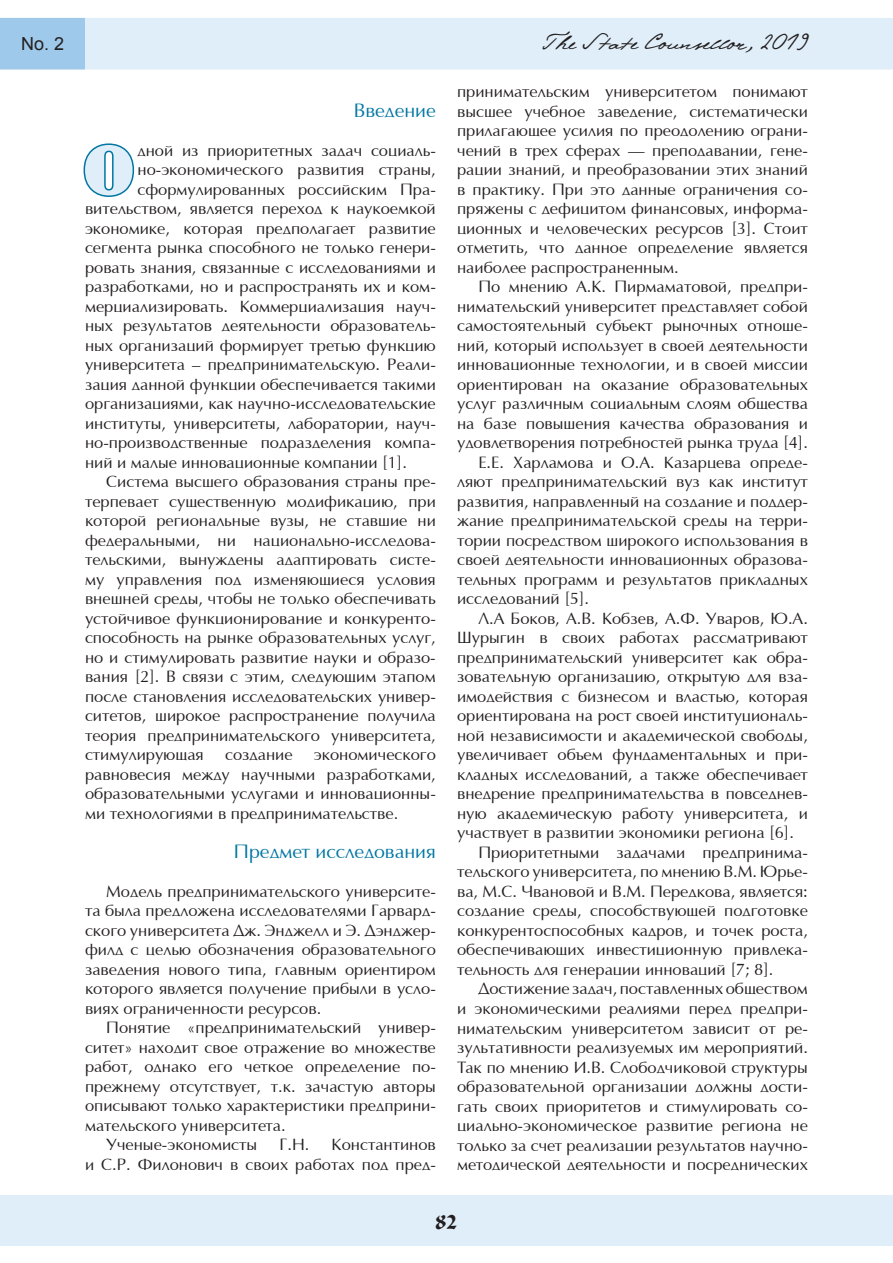
<style>
.page{position:relative;width:893px;height:1263px;background:#fff}
.page>*{position:absolute;margin:0;border:0;box-sizing:border-box;transform-origin:0 0}
.t1{font:79.5px "Binner Di";color:#dfeef9}
.t2{font:24px "Pushkin";color:#231f20}
.t3{font:19.5px "AG Opus";color:#0076a3}
.t4{font:18px "Arial";color:#231f20}
.t5{font:16.5px/19.5px "AG Opus";color:#231f20;text-align:justify}
</style>
<div class="page">
<div style="left:0;top:1195px;width:893px;height:51px;background:#dfeef9"></div>
<svg style="left:83px;top:143px;width:52px;height:54px"></svg>
<div style="left:0;top:18px;width:85px;height:52px;background:#9fc9eb;border:2px solid #9fc9eb"></div>
<div style="left:86px;top:19px;width:806px;height:50px;background:#dfeef9"></div>
<div style="left:85px;top:18px;width:808px;height:52px;border:1px solid #dfeef9"></div>
<p class="t4" style="left:21px;top:32px;width:45px">No. 2</p>
<h2 class="t2" style="left:543px;top:27px;width:267px">The State Counsellor, 2019</h2>
<p class="t3" style="left:354px;top:100px;width:83px">Введение</p>
<h1 class="t1" style="left:84px;top:125px;width:51px">О</h1>
<p class="t5" style="left:137px;top:141px;width:300px">дной из приоритетных задач социаль-</p>
<p class="t5" style="left:137px;top:161px;width:300px">но-экономического развития страны,</p>
<p class="t5" style="left:137px;top:180px;width:300px">сформулированных российским Пра-</p>
<p class="t5" style="left:85px;top:200px;width:352px">вительством, является переход к наукоемкой</p>
<p class="t5" style="left:85px;top:219px;width:352px">экономике, которая предполагает развитие</p>
<p class="t5" style="left:85px;top:239px;width:352px">сегмента рынка способного не только генери-</p>
<p class="t5" style="left:85px;top:258px;width:352px">ровать знания, связанные с исследованиями и</p>
<p class="t5" style="left:85px;top:278px;width:352px">разработками, но и распространять их и ком-</p>
<p class="t5" style="left:85px;top:297px;width:352px">мерциализировать. Коммерциализация науч-</p>
<p class="t5" style="left:85px;top:317px;width:352px">ных результатов деятельности образователь-</p>
<p class="t5" style="left:85px;top:336px;width:352px">ных организаций формирует третью функцию</p>
<p class="t5" style="left:85px;top:356px;width:352px">университета – предпринимательскую. Реали-</p>
<p class="t5" style="left:85px;top:375px;width:352px">зация данной функции обеспечивается такими</p>
<p class="t5" style="left:85px;top:395px;width:352px">организациями, как научно-исследовательские</p>
<p class="t5" style="left:85px;top:414px;width:352px">институты, университеты, лаборатории, науч-</p>
<p class="t5" style="left:85px;top:434px;width:352px">но-производственные подразделения компа-</p>
<p class="t5" style="left:85px;top:453px;width:323px">ний и малые инновационные компании [1].</p>
<p class="t5" style="left:106px;top:473px;width:331px">Система высшего образования страны пре-</p>
<p class="t5" style="left:85px;top:492px;width:352px">терпевает существенную модификацию, при</p>
<p class="t5" style="left:85px;top:512px;width:352px">которой региональные вузы, не ставшие ни</p>
<p class="t5" style="left:85px;top:531px;width:352px">федеральными, ни национально-исследова-</p>
<p class="t5" style="left:85px;top:551px;width:352px">тельскими, вынуждены адаптировать систе-</p>
<p class="t5" style="left:85px;top:570px;width:352px">му управления под изменяющиеся условия</p>
<p class="t5" style="left:85px;top:590px;width:352px">внешней среды, чтобы не только обеспечивать</p>
<p class="t5" style="left:85px;top:609px;width:352px">устойчивое функционирование и конкуренто-</p>
<p class="t5" style="left:85px;top:629px;width:352px">способность на рынке образовательных услуг,</p>
<p class="t5" style="left:85px;top:648px;width:352px">но и стимулировать развитие науки и образо-</p>
<p class="t5" style="left:85px;top:668px;width:352px">вания [2]. В связи с этим, следующим этапом</p>
<p class="t5" style="left:85px;top:687px;width:352px">после становления исследовательских универ-</p>
<p class="t5" style="left:85px;top:707px;width:352px">ситетов, широкое распространение получила</p>
<p class="t5" style="left:85px;top:726px;width:352px">теория предпринимательского университета,</p>
<p class="t5" style="left:85px;top:746px;width:120px">стимулирующая</p>
<p class="t5" style="left:225px;top:746px;width:69px">создание</p>
<p class="t5" style="left:85px;top:746px;width:352px;text-indent:229px">экономического равновесия между научными разработками, образовательными услугами и инновационны&shy;ми технологиями в предпринимательстве.</p>
<p class="t3" style="left:234px;top:841px;width:203px">Предмет исследования</p>
<p class="t5" style="left:85px;top:882px;width:352px;text-indent:21px">Модель предпринимательского университе&shy;та была предложена исследователями Гарвард&shy;ского университета Дж. Энджелл и Э. Дэнджер&shy;филд с целью обозначения образовательного заведения нового типа, главным ориентиром которого является получение прибыли в усло&shy;виях ограниченности ресурсов.</p>
<p class="t5" style="left:106px;top:1019px;width:331px">Понятие «предпринимательский универ-</p>
<p class="t5" style="left:85px;top:1038px;width:352px">ситет» находит свое отражение во множестве</p>
<p class="t5" style="left:85px;top:1058px;width:352px">работ, однако его четкое определение по-</p>
<p class="t5" style="left:85px;top:1077px;width:352px">прежнему отсутствует, т.к. зачастую авторы</p>
<p class="t5" style="left:85px;top:1097px;width:352px">описывают только характеристики предприни-</p>
<p class="t5" style="left:85px;top:1116px;width:202px">мательского университета.</p>
<p class="t5" style="left:106px;top:1136px;width:152px">Ученые-экономисты</p>
<p class="t5" style="left:279px;top:1136px;width:31px">Г.Н.</p>
<p class="t5" style="left:85px;top:1136px;width:352px;text-align:right">Константинов<br>и С.Р. Филонович в своих работах под пред-</p>
<p class="t5" style="left:457px;top:83px;width:352px">принимательским университетом понимают высшее учебное заведение, систематически прилагающее усилия по преодолению ограни&shy;чений в трех сферах — преподавании, гене&shy;рации знаний, и преобразовании этих знаний в практику. При это данные ограничения со&shy;пряжены с дефицитом финансовых, информа&shy;ционных и человеческих ресурсов [3]. Стоит отметить, что данное определение является наиболее распространенным.</p>
<p class="t5" style="left:478px;top:278px;width:331px">По мнению А.К. Пирмаматовой, предпри-</p>
<p class="t5" style="left:457px;top:297px;width:352px">нимательский университет представляет собой</p>
<p class="t5" style="left:457px;top:317px;width:352px">самостоятельный субъект рыночных отноше-</p>
<p class="t5" style="left:457px;top:336px;width:352px">ний, который использует в своей деятельности</p>
<p class="t5" style="left:457px;top:356px;width:352px">инновационные технологии, и в своей миссии</p>
<p class="t5" style="left:457px;top:375px;width:352px">ориентирован на оказание образовательных</p>
<p class="t5" style="left:457px;top:395px;width:352px">услуг различным социальным слоям общества</p>
<p class="t5" style="left:457px;top:414px;width:352px">на базе повышения качества образования и</p>
<p class="t5" style="left:457px;top:434px;width:352px">удовлетворения потребностей рынка труда [4].</p>
<p class="t5" style="left:478px;top:453px;width:331px">Е.Е. Харламова и О.А. Казарцева опреде-</p>
<p class="t5" style="left:457px;top:473px;width:352px">ляют предпринимательский вуз как институт</p>
<p class="t5" style="left:457px;top:492px;width:352px">развития, направленный на создание и поддер-</p>
<p class="t5" style="left:457px;top:512px;width:352px">жание предпринимательской среды на терри-</p>
<p class="t5" style="left:457px;top:531px;width:352px">тории посредством широкого использования в</p>
<p class="t5" style="left:457px;top:551px;width:352px">своей деятельности инновационных образова-</p>
<p class="t5" style="left:457px;top:570px;width:352px">тельных программ и результатов прикладных</p>
<p class="t5" style="left:457px;top:590px;width:134px">исследований [5].</p>
<p class="t5" style="left:478px;top:609px;width:331px">Л.А Боков, А.В. Кобзев, А.Ф. Уваров, Ю.А.</p>
<p class="t5" style="left:457px;top:629px;width:352px">Шурыгин в своих работах рассматривают</p>
<p class="t5" style="left:457px;top:648px;width:352px">предпринимательский университет как обра-</p>
<p class="t5" style="left:457px;top:668px;width:352px">зовательную организацию, открытую для вза-</p>
<p class="t5" style="left:457px;top:687px;width:352px">имодействия с бизнесом и властью, которая</p>
<p class="t5" style="left:457px;top:707px;width:352px">ориентирована на рост своей институциональ-</p>
<p class="t5" style="left:457px;top:726px;width:352px">ной независимости и академической свободы,</p>
<p class="t5" style="left:457px;top:746px;width:352px">увеличивает объем фундаментальных и при-</p>
<p class="t5" style="left:457px;top:765px;width:352px">кладных исследований, а также обеспечивает</p>
<p class="t5" style="left:457px;top:785px;width:352px">внедрение предпринимательства в повседнев-</p>
<p class="t5" style="left:457px;top:804px;width:352px">ную академическую работу университета, и</p>
<p class="t5" style="left:457px;top:824px;width:338px">участвует в развитии экономики региона [6].</p>
<p class="t5" style="left:478px;top:843px;width:331px">Приоритетными задачами предпринима-</p>
<p class="t5" style="left:457px;top:863px;width:352px">тельского университета, по мнению В.М. Юрье-</p>
<p class="t5" style="left:457px;top:882px;width:352px">ва, М.С. Чвановой и В.М. Передкова, является:</p>
<p class="t5" style="left:457px;top:902px;width:352px">создание среды, способствующей подготовке</p>
<p class="t5" style="left:457px;top:921px;width:352px">конкурентоспособных кадров, и точек роста,</p>
<p class="t5" style="left:457px;top:941px;width:352px">обеспечивающих инвестиционную привлека-</p>
<p class="t5" style="left:457px;top:960px;width:318px">тельность для генерации инноваций [7; 8].</p>
<p class="t5" style="left:478px;top:980px;width:331px">Достижение задач, поставленных обществом</p>
<p class="t5" style="left:457px;top:999px;width:352px">и экономическими реалиями перед предпри-</p>
<p class="t5" style="left:457px;top:1019px;width:352px">нимательским университетом зависит от ре-</p>
<p class="t5" style="left:457px;top:1038px;width:352px">зультативности реализуемых им мероприятий.</p>
<p class="t5" style="left:457px;top:1058px;width:352px">Так по мнению И.В. Слободчиковой структуры</p>
<p class="t5" style="left:457px;top:1077px;width:352px">образовательной организации должны дости-</p>
<p class="t5" style="left:457px;top:1097px;width:352px">гать своих приоритетов и стимулировать со-</p>
<p class="t5" style="left:457px;top:1116px;width:352px">циально-экономическое развитие региона не</p>
<p class="t5" style="left:457px;top:1136px;width:352px">только за счет реализации результатов научно-</p>
<p class="t5" style="left:457px;top:1155px;width:352px">методической деятельности и посреднических</p>
</div>
